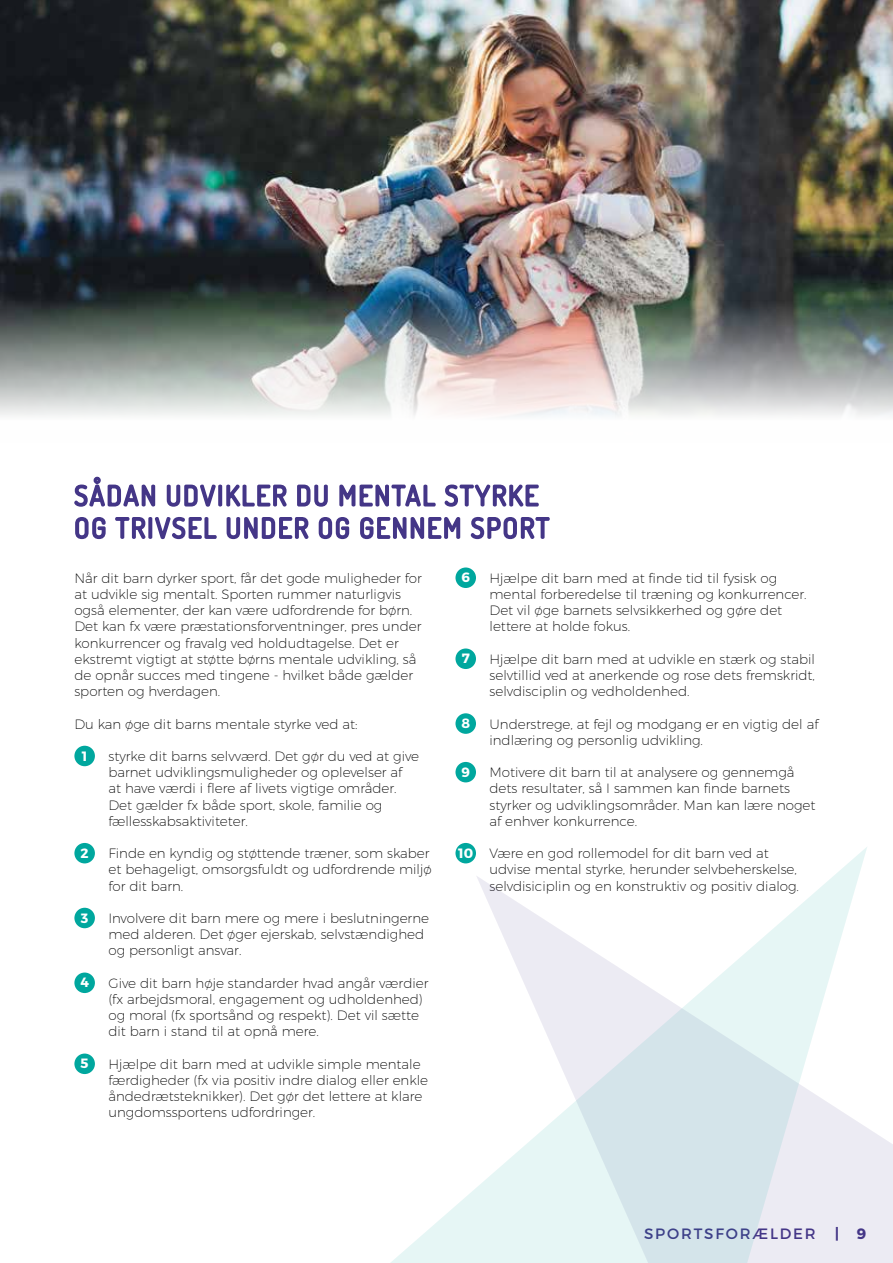
<style>
.page{position:relative;width:893px;height:1263px;background:#fff}
.page>*{position:absolute;margin:0;border:0;box-sizing:border-box;transform-origin:0 0}
.t1{font:15px "Montserrat";letter-spacing:.12em;color:#443687}
.t2{font:700 15px "Montserrat";color:#443687}
.t3{font:200 13.5px/16.2px "Montserrat";color:#000}
.t4{font:700 13.5px "Montserrat";color:#fff}
.s1{font-weight:700;color:#fff}
</style>
<div class="page">
<div style="left:218px;top:485px;width:4px;height:21px;border:2px solid #443687"></div>
<svg style="left:74px;top:476px;width:143px;height:64px"></svg>
<svg style="left:226px;top:484px;width:324px;height:56px"></svg>
<div style="left:74px;top:746px;width:21px;height:20px;background:#00a79e;border-radius:50%"></div>
<div style="left:74px;top:843px;width:21px;height:20px;background:#00a79e;border-radius:50%"></div>
<div style="left:74px;top:908px;width:21px;height:20px;background:#00a79e;border-radius:50%"></div>
<div style="left:74px;top:972px;width:21px;height:21px;background:#00a79e;border-radius:50%"></div>
<div style="left:74px;top:1053px;width:21px;height:21px;background:#00a79e;border-radius:50%"></div>
<div style="left:455px;top:567px;width:21px;height:21px;background:#00a79e;border-radius:50%"></div>
<div style="left:455px;top:648px;width:21px;height:21px;background:#00a79e;border-radius:50%"></div>
<div style="left:455px;top:713px;width:21px;height:21px;background:#00a79e;border-radius:50%"></div>
<div style="left:455px;top:762px;width:21px;height:20px;background:#00a79e;border-radius:50%"></div>
<div style="left:455px;top:843px;width:21px;height:20px;background:#00a79e;border-radius:50%"></div>
<div style="left:867px;top:1128px;width:26px;height:135px;background:#ecebf3"></div>
<svg style="left:390px;top:846px;width:477px;height:417px"></svg>
<img style="left:0;top:0;width:893px;height:416px">
<p class="t3" style="left:74px;top:569px;width:349px">Når dit barn dyrker sport, får det gode muligheder for at udvikle sig mentalt. Sporten rummer naturligvis også elementer, der kan være udfordrende for børn.<br>Det kan fx være præstationsforventninger, pres under konkurrencer og fravalg ved holdudtagelse. Det er ekstremt vigtigt at støtte børns mentale udvikling, så de opnår succes med tingene - hvilket både gælder sporten og hverdagen.</p>
<p class="t3" style="left:74px;top:715px;width:285px">Du kan øge dit barns mentale styrke ved at:</p>
<p class="t4" style="left:82px;top:747px;width:7px">1</p>
<p class="t3" style="left:108px;top:748px;width:312px">styrke dit barns selvværd. Det gør du ved at give barnet udviklingsmuligheder og oplevelser af<br>at have værdi i flere af livets vigtige områder.<br>Det gælder fx både sport, skole, familie og fællesskabsaktiviteter.</p>
<p class="t4" style="left:81px;top:845px;width:10px">2</p>
<p class="t3" style="left:108px;top:845px;width:325px">Finde en kyndig og støttende træner, som skaber et behageligt, omsorgsfuldt og udfordrende miljø for dit barn.</p>
<p class="t4" style="left:81px;top:909px;width:9px">3</p>
<p class="t3" style="left:108px;top:910px;width:322px">Involvere dit barn mere og mere i beslutningerne med alderen. Det øger ejerskab, selvstændighed og personligt ansvar.</p>
<p class="t4" style="left:80px;top:974px;width:10px">4</p>
<p class="t3" style="left:108px;top:974px;width:322px">Give dit barn høje standarder hvad angår værdier (fx arbejdsmoral, engagement og udholdenhed) og moral (fx sportsånd og respekt). Det vil sætte dit barn i stand til at opnå mere.</p>
<p class="t4" style="left:81px;top:1055px;width:10px">5</p>
<p class="t3" style="left:108px;top:1055px;width:321px">Hjælpe dit barn med at udvikle simple mentale færdigheder (fx via positiv indre dialog eller enkle åndedrætsteknikker). Det gør det lettere at klare ungdomssportens udfordringer.</p>
<p class="t4" style="left:461px;top:569px;width:10px">6</p>
<p class="t3" style="left:489px;top:569px;width:319px">Hjælpe dit barn med at finde tid til fysisk og mental forberedelse til træning og konkurrencer.<br>Det vil øge barnets selvsikkerhed og gøre det lettere at holde fokus.</p>
<p class="t4" style="left:462px;top:650px;width:10px">7</p>
<p class="t3" style="left:489px;top:650px;width:327px;text-align:justify">Hjælpe dit barn med at udvikle en stærk og stabil selvtillid ved at anerkende og rose dets fremskridt, selvdisciplin og vedholdenhed.</p>
<p class="t4" style="left:461px;top:715px;width:10px">8</p>
<p class="t3" style="left:489px;top:715px;width:330px">Understrege, at fejl og modgang er en vigtig del af indlæring og personlig udvikling.</p>
<p class="t4" style="left:461px;top:764px;width:10px">9</p>
<p class="t3" style="left:489px;top:764px;width:328px">Motivere dit barn til at analysere og gennemgå dets resultater, så I sammen kan finde barnets styrker og udviklingsområder. Man kan lære noget af enhver konkurrence.</p>
<p class="t3" style="left:489px;top:845px;width:311px;text-indent:-31px"><span class="s1">10</span> Være en god rollemodel for dit barn ved at udvise mental styrke, herunder selvbeherskelse, selvdisiciplin og en konstruktiv og positiv dialog.</p>
<p class="t1" style="left:644px;top:1225px;width:173px">SPORTSFORÆLDER</p>
<p class="t2" style="left:835px;top:1224px;width:33px">| 9</p>
</div>
